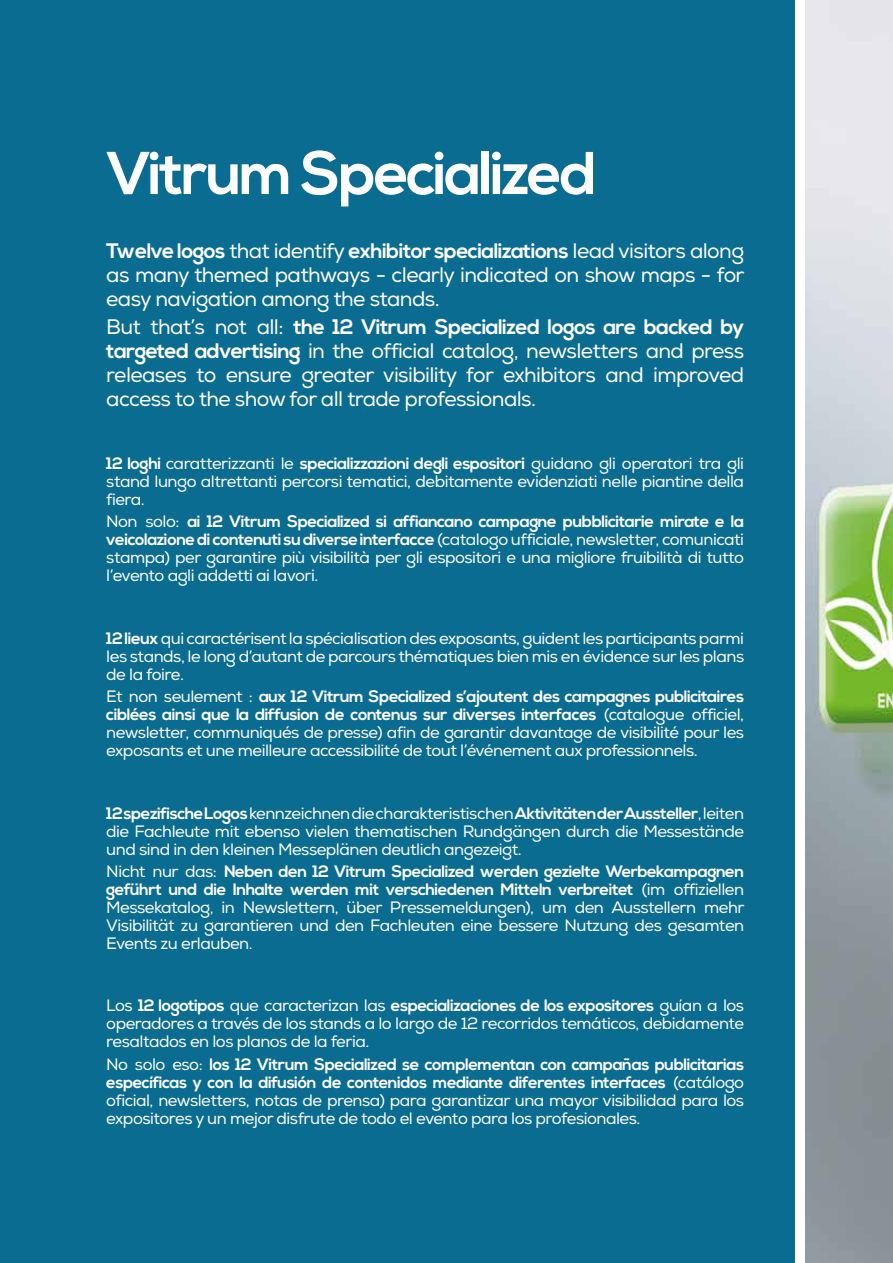
<style>
.page{position:relative;width:893px;height:1263px;background:#fff}
.page>*{position:absolute;margin:0;border:0;box-sizing:border-box;transform-origin:0 0}
.t1{font:700 60.3px "Nexa";letter-spacing:-.04em;color:#fff}
.t2{font:21px/24px "Nexa";letter-spacing:-.03em;color:#fff;text-align:justify}
.t3{font:16.5px/18px "Nexa";letter-spacing:-.03em;color:#fff;text-align:justify}
.s1{font-weight:700}
</style>
<div class="page">
<img style="left:805px;top:0;width:88px;height:1263px">
<div style="left:0;top:0;width:795px;height:1263px;background:#0a6c91"></div>
<h1 class="t1" style="left:106px;top:138px;width:492px">Vitrum Specialized</h1>
<p class="t2" style="left:106px;top:239px;width:640px"><span class="s1">Twelve logos</span> that identify <span class="s1">exhibitor specializations</span> lead visitors along as many themed pathways - clearly indicated on show maps - for easy navigation among the stands.</p>
<p class="t2" style="left:106px;top:316px;width:639px">But that’s not all: <span class="s1">the 12 Vitrum Specialized logos are backed by targeted advertising</span> in the official catalog, newsletters and press releases to ensure greater visibility for exhibitors and improved access to the show for all trade professionals.</p>
<p class="t3" style="left:106px;top:455px;width:639px"><span class="s1">12 loghi</span> caratterizzanti le <span class="s1">specializzazioni degli espositori</span> guidano gli operatori tra gli stand lungo altrettanti percorsi tematici, debitamente evidenziati nelle piantine della fiera.</p>
<p class="t3" style="left:106px;top:513px;width:639px">Non solo: <span class="s1">ai 12 Vitrum Specialized si affiancano campagne pubblicitarie mirate e la veicolazione di contenuti su diverse interfacce</span> (catalogo ufficiale, newsletter, comunicati stampa) per garantire più visibilità per gli espositori e una migliore fruibilità di tutto l’evento agli addetti ai lavori.</p>
<p class="t3" style="left:106px;top:629px;width:639px"><span class="s1">12 lieux</span> qui caractérisent la spécialisation des exposants, guident les participants parmi les stands, le long d’autant de parcours thématiques bien mis en évidence sur les plans de la foire.</p>
<p class="t3" style="left:106px;top:688px;width:639px">Et non seulement : <span class="s1">aux 12 Vitrum Specialized s’ajoutent des campagnes publicitaires ciblées ainsi que la diffusion de contenus sur diverses interfaces</span> (catalogue officiel, newsletter, communiqués de presse) afin de garantir davantage de visibilité pour les exposants et une meilleure accessibilité de tout l’événement aux professionnels.</p>
<p class="t3" style="left:106px;top:804px;width:639px"><span class="s1">12 spezifische Logos</span> kennzeichnen die charakteristischen <span class="s1">Aktivitäten der Aussteller</span>, leiten die Fachleute mit ebenso vielen thematischen Rundgängen durch die Messestände und sind in den kleinen Messeplänen deutlich angezeigt.</p>
<p class="t3" style="left:106px;top:862px;width:640px">Nicht nur das: <span class="s1">Neben den 12 Vitrum Specialized werden gezielte Werbekampagnen geführt und die Inhalte werden mit verschiedenen Mitteln verbreitet</span> (im offiziellen Messekatalog, in Newslettern, über Pressemeldungen), um den Ausstellern mehr Visibilität zu garantieren und den Fachleuten eine bessere Nutzung des gesamten Events zu erlauben.</p>
<p class="t3" style="left:106px;top:997px;width:639px">Los <span class="s1">12 logotipos</span> que caracterizan las <span class="s1">especializaciones de los expositores</span> guían a los operadores a través de los stands a lo largo de 12 recorridos temáticos, debidamente resaltados en los planos de la feria.</p>
<p class="t3" style="left:106px;top:1055px;width:639px">No solo eso: <span class="s1">los 12 Vitrum Specialized se complementan con campañas publicitarias específicas y con la difusión de contenidos mediante diferentes interfaces</span> (catálogo oficial, newsletters, notas de prensa) para garantizar una mayor visibilidad para los expositores y un mejor disfrute de todo el evento para los profesionales.</p>
</div>
